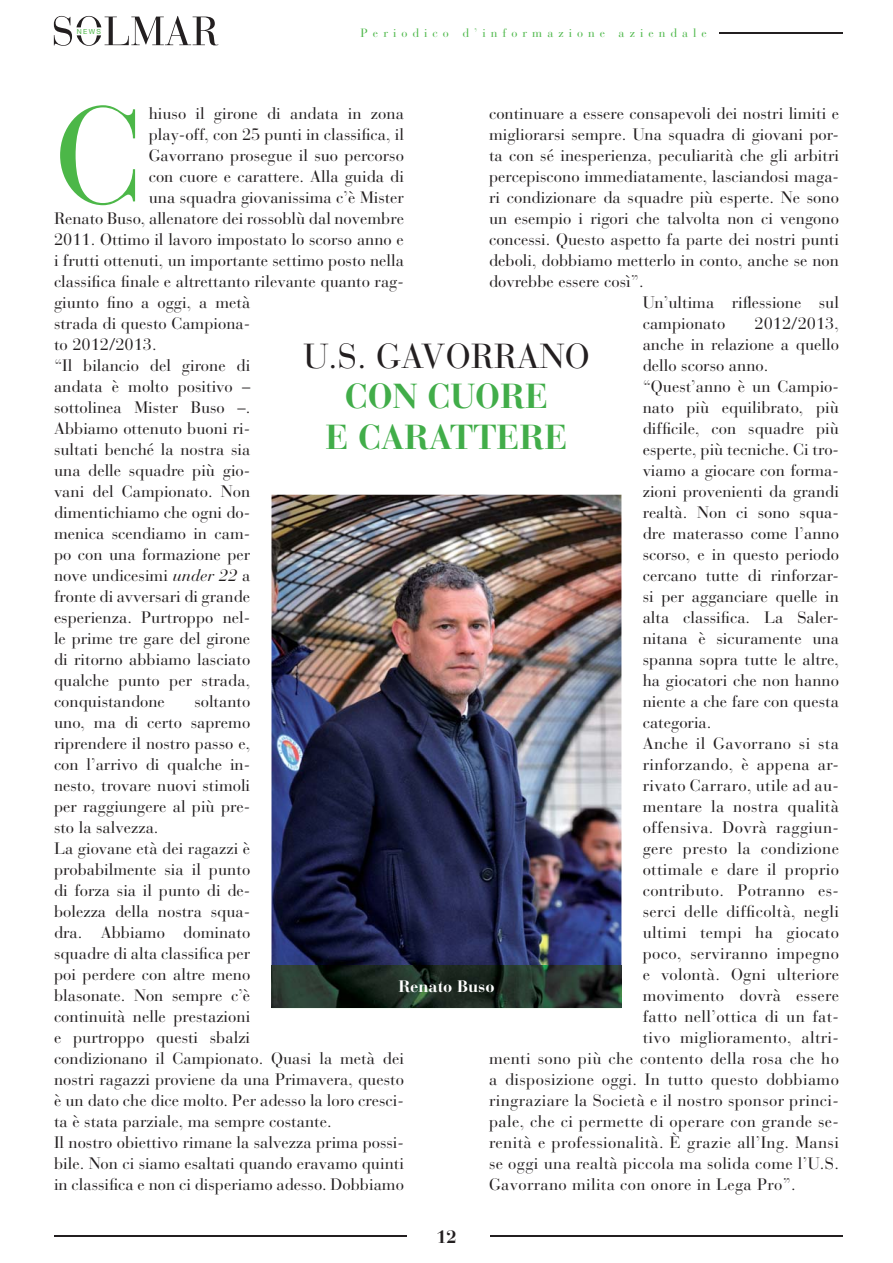
<style>
.page{position:relative;width:893px;height:1263px;background:#fff}
.page>*{position:absolute;margin:0;border:0;box-sizing:border-box;transform-origin:0 0}
.t1{font:135.75px "Bauer Bodoni";color:#4cb748}
.t2{font:700 34.5px/40.5px "Bauer Bodoni";color:#41ad49;text-align:center}
.t3{font:34.5px "Bauer Bodoni";color:#231f20}
.t4{font:700 18px "Bauer Bodoni";color:#231f20}
.t5{font:16.5px/21px "Bauer Bodoni";color:#231f20}
.t6{font:16.5px "Bauer Bodoni";letter-spacing:.02em;color:#231f20}
.t7{font:700 16.5px "Bauer Bodoni";color:#fff}
.t8{font:12px "Bauer Bodoni";letter-spacing:.42em;color:#4cb748}
.t9{font:6.9px "Helvetica Neue";color:#4cb748}
.s1{font-style:italic}
</style>
<div class="page">
<hr style="left:719px;top:33px;width:123px;height:1px;background:#231f20">
<hr style="left:719px;top:32px;width:123px;height:1px;background:#231f20">
<hr style="left:54px;top:1236px;width:352px;height:1px;background:#231f20">
<hr style="left:54px;top:1235px;width:352px;height:1px;background:#231f20">
<hr style="left:490px;top:1236px;width:352px;height:1px;background:#231f20">
<hr style="left:490px;top:1235px;width:352px;height:1px;background:#231f20">
<svg style="left:54px;top:16px;width:164px;height:30px"></svg>
<img style="left:271px;top:495px;width:350px;height:470px">
<img style="left:271px;top:965px;width:350px;height:43px">
<p class="t9" style="left:77px;top:27px;width:26px">NEWS</p>
<p class="t8" style="left:361px;top:28px;width:348px">Periodico d’informazione aziendale</p>
<h1 class="t1" style="left:54px;top:103px;width:92px">C</h1>
<p class="t5" style="left:149px;top:105px;width:257px">hiuso il girone di andata in zona</p>
<p class="t5" style="left:489px;top:105px;width:351px">continuare a essere consapevoli dei nostri limiti e</p>
<p class="t5" style="left:489px;top:126px;width:351px">migliorarsi sempre. Una squadra di giovani por-</p>
<p class="t5" style="left:489px;top:147px;width:351px">ta con sé inesperienza, peculiarità che gli arbitri</p>
<p class="t5" style="left:489px;top:168px;width:351px">percepiscono immediatamente, lasciandosi maga-</p>
<p class="t5" style="left:489px;top:189px;width:351px">ri condizionare da squadre più esperte. Ne sono</p>
<p class="t5" style="left:489px;top:210px;width:351px">un esempio i rigori che talvolta non ci vengono</p>
<p class="t5" style="left:489px;top:231px;width:351px">concessi. Questo aspetto fa parte dei nostri punti</p>
<p class="t5" style="left:489px;top:252px;width:351px">deboli, dobbiamo metterlo in conto, anche se non</p>
<p class="t5" style="left:489px;top:273px;width:156px">dovrebbe essere così”.</p>
<p class="t5" style="left:643px;top:294px;width:198px">Un’ultima riflessione sul</p>
<p class="t5" style="left:643px;top:315px;width:84px">campionato</p>
<p class="t5" style="left:755px;top:315px;width:86px">2012/2013,</p>
<p class="t5" style="left:643px;top:336px;width:198px">anche in relazione a quello</p>
<p class="t5" style="left:643px;top:357px;width:127px">dello scorso anno.</p>
<p class="t5" style="left:643px;top:378px;width:198px">“Quest’anno è un Campio-</p>
<p class="t5" style="left:643px;top:399px;width:198px">nato più equilibrato, più</p>
<p class="t5" style="left:643px;top:420px;width:198px">difficile, con squadre più</p>
<p class="t5" style="left:643px;top:441px;width:198px">esperte, più tecniche. Ci tro-</p>
<p class="t5" style="left:643px;top:462px;width:198px">viamo a giocare con forma-</p>
<p class="t5" style="left:643px;top:483px;width:198px">zioni provenienti da grandi</p>
<p class="t5" style="left:643px;top:504px;width:198px">realtà. Non ci sono squa-</p>
<p class="t5" style="left:643px;top:525px;width:198px">dre materasso come l’anno</p>
<p class="t5" style="left:643px;top:546px;width:198px">scorso, e in questo periodo</p>
<p class="t5" style="left:643px;top:567px;width:198px">cercano tutte di rinforzar-</p>
<p class="t5" style="left:643px;top:588px;width:198px">si per agganciare quelle in</p>
<p class="t5" style="left:643px;top:609px;width:198px">alta classifica. La Saler-</p>
<p class="t5" style="left:643px;top:630px;width:198px">nitana è sicuramente una</p>
<p class="t5" style="left:643px;top:651px;width:198px">spanna sopra tutte le altre,</p>
<p class="t5" style="left:643px;top:672px;width:198px">ha giocatori che non hanno</p>
<p class="t5" style="left:643px;top:693px;width:198px">niente a che fare con questa</p>
<p class="t5" style="left:643px;top:714px;width:70px">categoria.</p>
<p class="t6" style="left:643px;top:737px;width:198px">Anche il Gavorrano si sta</p>
<p class="t6" style="left:643px;top:758px;width:198px">rinforzando, è appena ar-</p>
<p class="t6" style="left:643px;top:779px;width:198px">rivato Carraro, utile ad au-</p>
<p class="t6" style="left:643px;top:800px;width:198px">mentare la nostra qualità</p>
<p class="t6" style="left:643px;top:821px;width:198px">offensiva. Dovrà raggiun-</p>
<p class="t6" style="left:643px;top:842px;width:198px">gere presto la condizione</p>
<p class="t6" style="left:643px;top:863px;width:198px">ottimale e dare il proprio</p>
<p class="t6" style="left:643px;top:884px;width:198px">contributo. Potranno es-</p>
<p class="t6" style="left:643px;top:905px;width:198px">serci delle difficoltà, negli</p>
<p class="t6" style="left:643px;top:926px;width:198px">ultimi tempi ha giocato</p>
<p class="t6" style="left:643px;top:947px;width:198px">poco, serviranno impegno</p>
<p class="t6" style="left:643px;top:968px;width:198px">e volontà. Ogni ulteriore</p>
<p class="t6" style="left:643px;top:989px;width:198px">movimento dovrà essere</p>
<p class="t6" style="left:643px;top:1010px;width:198px">fatto nell’ottica di un fat-</p>
<p class="t6" style="left:643px;top:1031px;width:198px">tivo miglioramento, altri-</p>
<p class="t6" style="left:489px;top:1052px;width:351px">menti sono più che contento della rosa che ho</p>
<p class="t6" style="left:489px;top:1073px;width:351px">a disposizione oggi. In tutto questo dobbiamo</p>
<p class="t6" style="left:489px;top:1094px;width:351px">ringraziare la Società e il nostro sponsor princi-</p>
<p class="t6" style="left:489px;top:1115px;width:351px">pale, che ci permette di operare con grande se-</p>
<p class="t6" style="left:489px;top:1136px;width:351px">renità e professionalità. È grazie all’Ing. Mansi</p>
<p class="t6" style="left:489px;top:1157px;width:351px">se oggi una realtà piccola ma solida come l’U.S.</p>
<p class="t6" style="left:489px;top:1178px;width:308px">Gavorrano milita con onore in Lega Pro”.</p>
<p class="t5" style="left:149px;top:126px;width:257px">play-off, con 25 punti in classifica, il</p>
<p class="t5" style="left:149px;top:147px;width:257px">Gavorrano prosegue il suo percorso</p>
<p class="t5" style="left:149px;top:168px;width:257px">con cuore e carattere. Alla guida di</p>
<p class="t5" style="left:149px;top:189px;width:257px">una squadra giovanissima c’è Mister</p>
<p class="t5" style="left:54px;top:210px;width:351px">Renato Buso, allenatore dei rossoblù dal novembre</p>
<p class="t5" style="left:54px;top:231px;width:351px">2011. Ottimo il lavoro impostato lo scorso anno e</p>
<p class="t5" style="left:54px;top:252px;width:351px">i frutti ottenuti, un importante settimo posto nella</p>
<p class="t5" style="left:54px;top:273px;width:351px">classifica finale e altrettanto rilevante quanto rag-</p>
<p class="t5" style="left:54px;top:294px;width:198px">giunto fino a oggi, a metà</p>
<p class="t5" style="left:54px;top:315px;width:198px">strada di questo Campiona-</p>
<p class="t5" style="left:54px;top:336px;width:104px">to 2012/2013.</p>
<p class="t5" style="left:54px;top:357px;width:198px">“Il bilancio del girone di</p>
<p class="t5" style="left:54px;top:378px;width:198px">andata è molto positivo –</p>
<p class="t5" style="left:54px;top:399px;width:198px">sottolinea Mister Buso –.</p>
<p class="t5" style="left:54px;top:420px;width:198px">Abbiamo ottenuto buoni ri-</p>
<p class="t5" style="left:54px;top:441px;width:198px">sultati benché la nostra sia</p>
<p class="t5" style="left:54px;top:462px;width:198px">una delle squadre più gio-</p>
<p class="t5" style="left:54px;top:483px;width:198px">vani del Campionato. Non</p>
<p class="t5" style="left:54px;top:504px;width:198px">dimentichiamo che ogni do-</p>
<p class="t5" style="left:54px;top:525px;width:198px">menica scendiamo in cam-</p>
<p class="t5" style="left:54px;top:546px;width:198px">po con una formazione per</p>
<p class="t5" style="left:54px;top:567px;width:198px">nove undicesimi <span class="s1">under 22</span> a</p>
<p class="t5" style="left:54px;top:588px;width:198px">fronte di avversari di grande</p>
<p class="t5" style="left:54px;top:609px;width:198px">esperienza. Purtroppo nel-</p>
<p class="t5" style="left:54px;top:630px;width:198px">le prime tre gare del girone</p>
<p class="t5" style="left:54px;top:651px;width:198px">di ritorno abbiamo lasciato</p>
<p class="t5" style="left:54px;top:672px;width:198px">qualche punto per strada,</p>
<p class="t5" style="left:54px;top:693px;width:112px">conquistandone</p>
<h2 class="t3" style="left:303px;top:342px;width:288px">U.S. GAVORRANO</h2>
<h2 class="t2" style="left:326px;top:380px;width:243px">CON CUORE<br>E CARATTERE</h2>
<p class="t5" style="left:54px;top:693px;width:351px;text-indent:140px">soltanto<br>uno, ma di certo sapremo<br>riprendere il nostro passo e,<br>con l’arrivo di qualche in-<br>nesto, trovare nuovi stimoli<br>per raggiungere al più pre-<br>sto la salvezza.<br>La giovane età dei ragazzi è<br>probabilmente sia il punto<br>di forza sia il punto di de-<br>bolezza della nostra squa-<br>dra. Abbiamo dominato<br>squadre di alta classifica per<br>poi perdere con altre meno<br>blasonate. Non sempre c’è<br>continuità nelle prestazioni<br>e purtroppo questi sbalzi<br>condizionano il Campionato. Quasi la metà dei nostri ragazzi proviene da una Primavera, questo è un dato che dice molto. Per adesso la loro cresci&shy;ta è stata parziale, ma sempre costante.<br>Il nostro obiettivo rimane la salvezza prima possi&shy;bile. Non ci siamo esaltati quando eravamo quinti in classifica e non ci disperiamo adesso. Dobbiamo</p>
<p class="t7" style="left:398px;top:979px;width:98px">Renato Buso</p>
<p class="t4" style="left:436px;top:1230px;width:22px">12</p>
</div>
